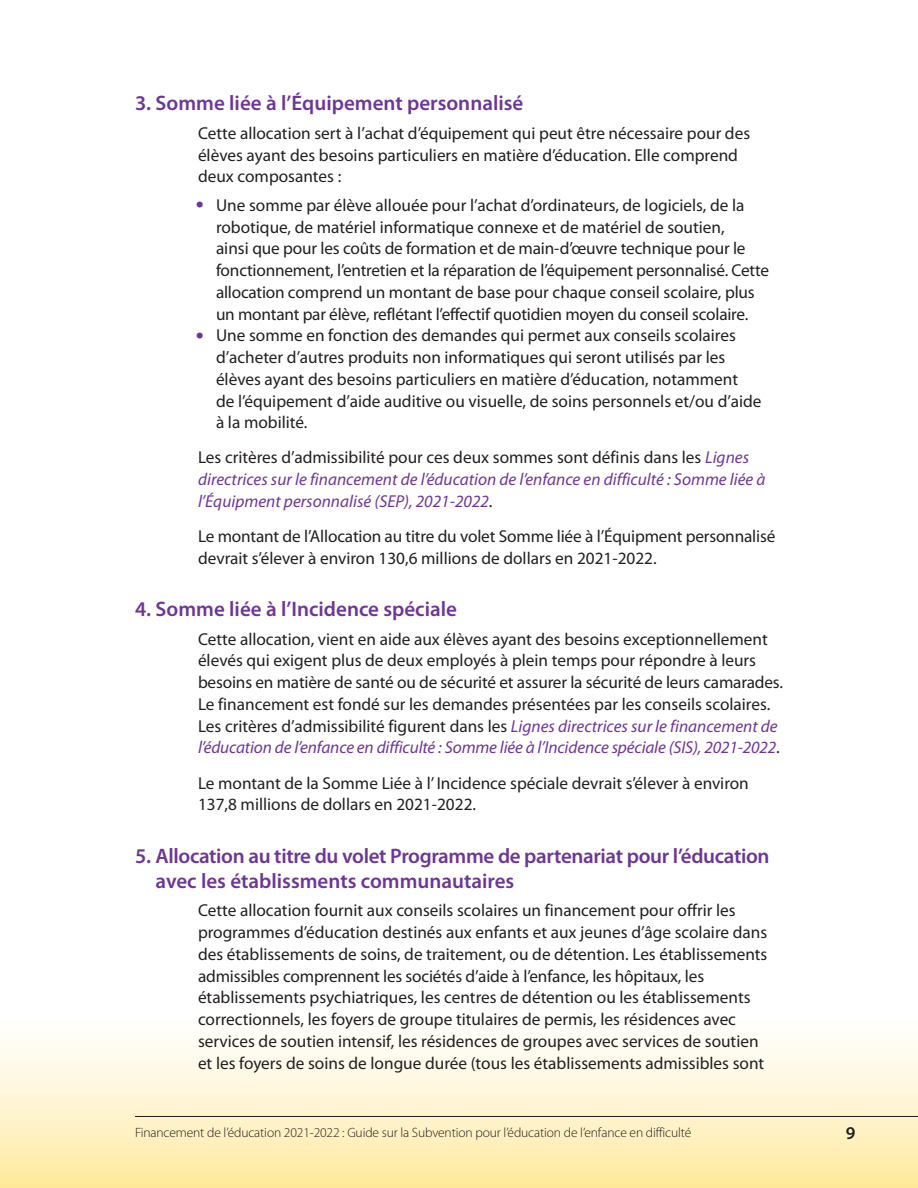
<style>
.page{position:relative;width:918px;height:1188px;background:#fff}
.page>*{position:absolute;margin:0;border:0;box-sizing:border-box;transform-origin:0 0}
.t1{font:600 21px/25.2px "Myriad Pro";color:#6e3694}
.t2{font:600 18px "Myriad Pro";color:#231f20}
.t3{font:17.25px/21.8px "Myriad Pro";color:#231f20}
.t4{font:italic 17.25px/21.8px "Myriad Pro";color:#6e3694}
.t5{font:300 13.5px "Myriad Pro";letter-spacing:-.01em;color:#231f20}
.s1{font-size:28.5px;color:#6e3694}
.s2{font-style:normal;color:#231f20}
.s3{font-style:italic;color:#6e3694}
</style>
<div class="page">
<div style="left:0;top:958px;width:918px;height:230px;background:linear-gradient(to bottom,#fff,#ffeba8)"></div>
<hr style="left:135px;top:1116px;width:783px;height:1px;background:#231f20">
<svg style="left:0;top:958px;width:1px;height:230px"></svg>
<h3 class="t1" style="left:135px;top:91px;width:390px">3. Somme liée à l’Équipement personnalisé</h3>
<p class="t3" style="left:198px;top:122px;width:554px">Cette allocation sert à l’achat d’équipement qui peut être nécessaire pour des élèves ayant des besoins particuliers en matière d’éducation. Elle comprend deux composantes :</p>
<p class="t3" style="left:216px;top:194px;width:555px;text-indent:-20px"><span class="s1">•</span> Une somme par élève allouée pour l’achat d’ordinateurs, de logiciels, de la robotique, de matériel informatique connexe et de matériel de soutien,<br>ainsi que pour les coûts de formation et de main-d’œuvre technique pour le fonctionnement, l’entretien et la réparation de l’équipement personnalisé. Cette allocation comprend un montant de base pour chaque conseil scolaire, plus un montant par élève, reflétant l’effectif quotidien moyen du conseil scolaire.</p>
<p class="t3" style="left:216px;top:325px;width:547px;text-indent:-20px"><span class="s1">•</span> Une somme en fonction des demandes qui permet aux conseils scolaires d’acheter d’autres produits non informatiques qui seront utilisés par les élèves ayant des besoins particuliers en matière d’éducation, notamment<br>de l’équipement d’aide auditive ou visuelle, de soins personnels et/ou d’aide à la mobilité.</p>
<p class="t4" style="left:198px;top:447px;width:569px"><span class="s2">Les critères d’admissibilité pour ces deux sommes sont définis dans les</span> Lignes directrices sur le financement de l’éducation de l’enfance en difficulté : Somme liée à l’Équipment personnalisé (SEP), 2021-2022<span class="s2">.</span></p>
<p class="t3" style="left:198px;top:526px;width:579px">Le montant de l’Allocation au titre du volet Somme liée à l’Équipment personnalisé devrait s’élever à environ 130,6 millions de dollars en 2021-2022.</p>
<h3 class="t1" style="left:135px;top:597px;width:324px">4. Somme liée à l’Incidence spéciale</h3>
<p class="t3" style="left:198px;top:628px;width:587px">Cette allocation, vient en aide aux élèves ayant des besoins exceptionnellement élevés qui exigent plus de deux employés à plein temps pour répondre à leurs besoins en matière de santé ou de sécurité et assurer la sécurité de leurs camarades.<br>Le financement est fondé sur les demandes présentées par les conseils scolaires.<br>Les critères d’admissibilité figurent dans les <span class="s3">Lignes directrices sur le financement de l’éducation de l’enfance en difficulté : Somme liée à l’Incidence spéciale (SIS), 2021-2022</span>.</p>
<p class="t3" style="left:198px;top:772px;width:552px">Le montant de la Somme Liée à l’ Incidence spéciale devrait s’élever à environ<br>137,8 millions de dollars en 2021-2022.</p>
<h3 class="t1" style="left:156px;top:843px;width:616px;text-indent:-21px">5. Allocation au titre du volet Programme de partenariat pour l’éducation avec les établissments communautaires</h3>
<p class="t3" style="left:198px;top:900px;width:571px">Cette allocation fournit aux conseils scolaires un financement pour offrir les programmes d’éducation destinés aux enfants et aux jeunes d’âge scolaire dans des établissements de soins, de traitement, ou de détention. Les établissements admissibles comprennent les sociétés d’aide à l’enfance, les hôpitaux, les établissements psychiatriques, les centres de détention ou les établissements correctionnels, les foyers de groupe titulaires de permis, les résidences avec services de soutien intensif, les résidences de groupes avec services de soutien et les foyers de soins de longue durée (tous les établissements admissibles sont</p>
<p class="t5" style="left:135px;top:1125px;width:558px">Financement de l’éducation 2021-2022 : Guide sur la Subvention pour l’éducation de l’enfance en difficulté</p>
<p class="t2" style="left:846px;top:1123px;width:11px">9</p>
</div>
